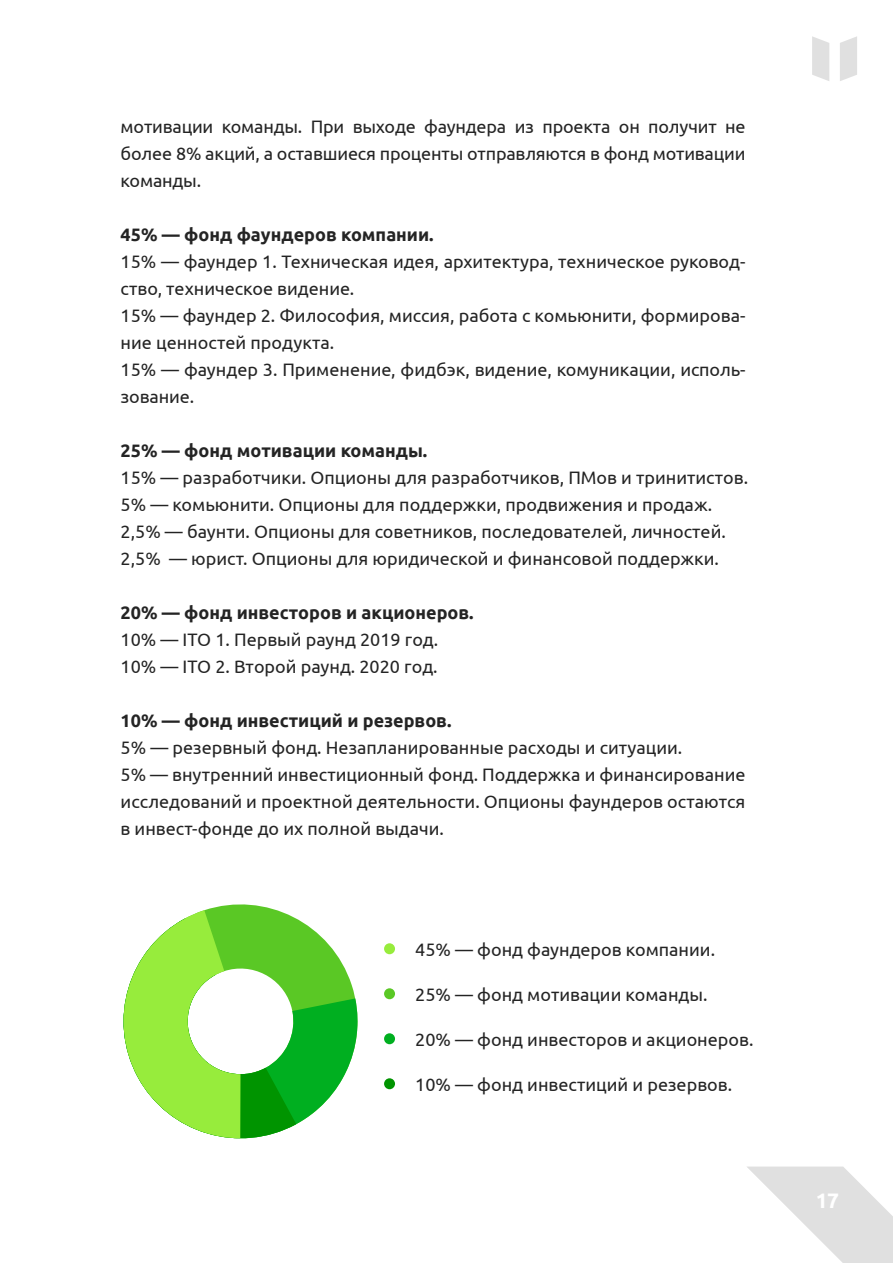
<style>
.page{position:relative;width:893px;height:1263px;background:#fff}
.page>*{position:absolute;margin:0;border:0;box-sizing:border-box;transform-origin:0 0}
.t1{font:700 21px "Ubuntu";color:#fff}
.t2{font:18px/27px "Ubuntu";color:#242424}
.t3{font:700 18px "Ubuntu";color:#242424}
</style>
<div class="page">
<svg style="left:840px;top:36px;width:17px;height:45px"></svg>
<svg style="left:812px;top:36px;width:17px;height:45px"></svg>
<svg style="left:747px;top:1167px;width:145px;height:96px"></svg>
<div style="left:384px;top:943px;width:11px;height:11px;background:#97ec3c;border-radius:50%"></div>
<div style="left:384px;top:988px;width:11px;height:11px;background:#5ac825;border-radius:50%"></div>
<div style="left:384px;top:1033px;width:11px;height:11px;background:#00af20;border-radius:50%"></div>
<div style="left:384px;top:1078px;width:11px;height:11px;background:#009400;border-radius:50%"></div>
<svg style="left:205px;top:904px;width:71px;height:6px"></svg>
<svg style="left:296px;top:918px;width:62px;height:207px"></svg>
<svg style="left:123px;top:910px;width:173px;height:229px"></svg>
<p class="t2" style="left:121px;top:113px;width:626px;text-align:justify">мотивации команды. При выходе фаундера из проекта он получит не более 8% акций, а оставшиеся проценты отправляются в фонд мотивации команды.</p>
<p class="t3" style="left:121px;top:224px;width:314px">45% — фонд фаундеров компании.</p>
<p class="t2" style="left:121px;top:248px;width:626px">15% — фаундер 1. Техническая идея, архитектура, техническое руковод&shy;ство, техническое видение.<br>15% — фаундер 2. Философия, миссия, работа с комьюнити, формирова&shy;ние ценностей продукта.<br>15% — фаундер 3. Применение, фидбэк, видение, комуникации, исполь&shy;зование.</p>
<p class="t3" style="left:121px;top:440px;width:308px">25% — фонд мотивации команды.</p>
<p class="t2" style="left:121px;top:464px;width:629px">15% — разработчики. Опционы для разработчиков, ПМов и тринитистов.<br>5% — комьюнити. Опционы для поддержки, продвижения и продаж.<br>2,5% — баунти. Опционы для советников, последователей, личностей.<br>2,5% — юрист. Опционы для юридической и финансовой поддержки.</p>
<p class="t3" style="left:121px;top:602px;width:354px">20% — фонд инвесторов и акционеров.</p>
<p class="t2" style="left:121px;top:626px;width:319px">10% — ITO 1. Первый раунд 2019 год.<br>10% — ITO 2. Второй раунд. 2020 год.</p>
<p class="t3" style="left:121px;top:710px;width:332px">10% — фонд инвестиций и резервов.</p>
<p class="t2" style="left:121px;top:734px;width:626px">5% — резервный фонд. Незапланированные расходы и ситуации.<br>5% — внутренний инвестиционный фонд. Поддержка и финансирование исследований и проектной деятельности. Опционы фаундеров остаются в инвест-фонде до их полной выдачи.</p>
<p class="t2" style="left:415px;top:936px;width:301px">45% — фонд фаундеров компании.</p>
<p class="t2" style="left:415px;top:981px;width:294px">25% — фонд мотивации команды.</p>
<p class="t2" style="left:415px;top:1026px;width:340px">20% — фонд инвесторов и акционеров.</p>
<p class="t2" style="left:415px;top:1071px;width:318px">10% — фонд инвестиций и резервов.</p>
<p class="t1" style="left:815px;top:1188px;width:25px">17</p>
</div>
